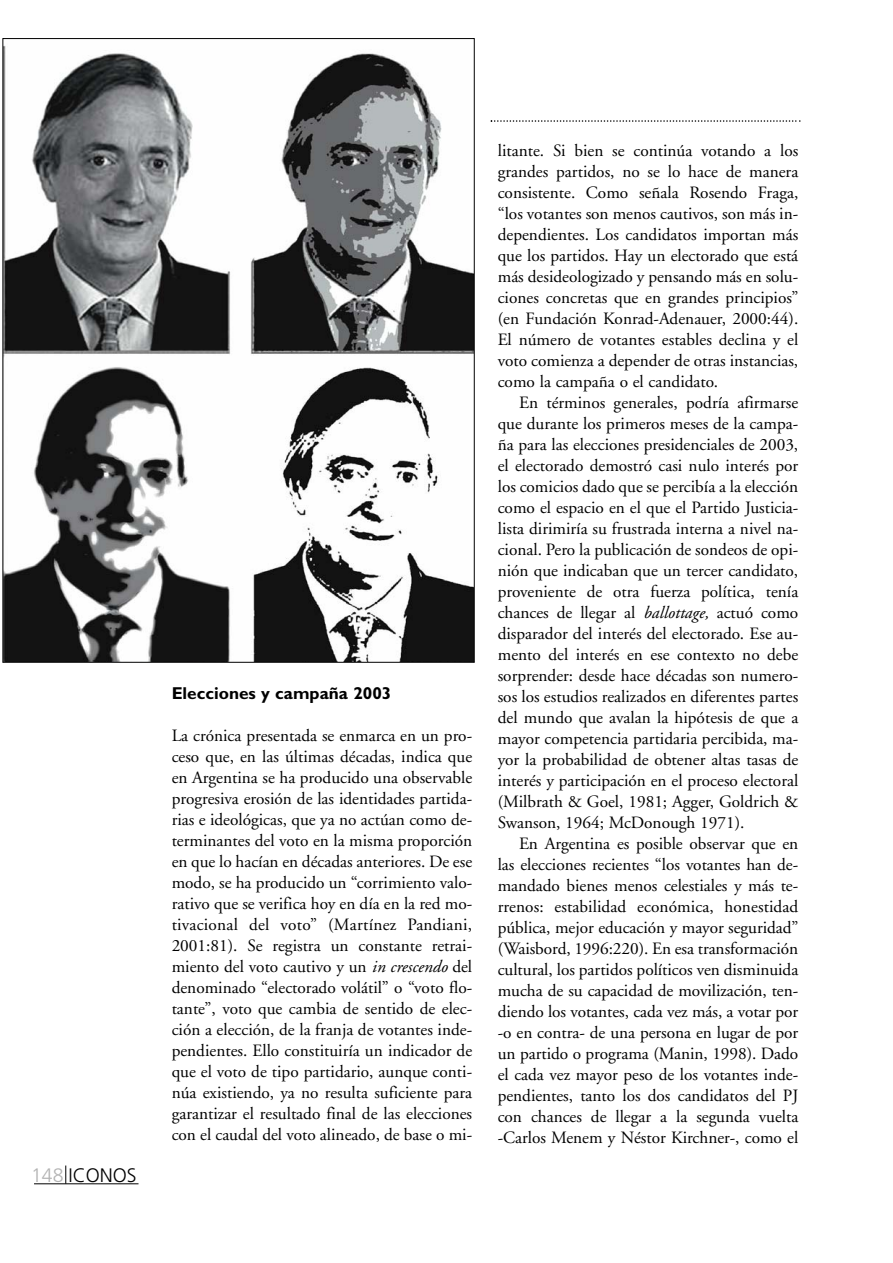
<style>
.page{position:relative;width:893px;height:1263px;background:#fff}
.page>*{position:absolute;margin:0;border:0;box-sizing:border-box;transform-origin:0 0}
.t1{font:300 19.5px "Frutiger";color:#000}
.t2{font:17.25px/21px "Adobe Garamond";color:#000;text-align:justify}
.t3{font:700 17.25px "Gill Sans";color:#000}
.s1{color:#b3b3b3}
.s2{font-style:italic}
</style>
<div class="page">
<hr style="left:34px;top:1184px;width:104px;height:1px;background:#000">
<svg style="left:65px;top:1166px;width:1px;height:18px"></svg>
<svg style="left:490px;top:120px;width:310px;height:2px"></svg>
<img style="left:4px;top:45px;width:468px;height:616px">
<p class="t1" style="left:31px;top:1167px;width:107px"><span class="s1">148</span> ICONOS</p>
<p class="t3" style="left:172px;top:687px;width:221px">Elecciones y campaña 2003</p>
<p class="t2" style="left:172px;top:726px;width:302px">La crónica presentada se enmarca en un pro&shy;ceso que, en las últimas décadas, indica que en Argentina se ha producido una observable progresiva erosión de las identidades partida&shy;rias e ideológicas, que ya no actúan como de&shy;terminantes del voto en la misma proporción en que lo hacían en décadas anteriores. De ese modo, se ha producido un “corrimiento valo&shy;rativo que se verifica hoy en día en la red mo&shy;tivacional del voto” (Martínez Pandiani, 2001:81). Se registra un constante retrai&shy;miento del voto cautivo y un <span class="s2">in crescendo</span> del denominado “electorado volátil” o “voto flo&shy;tante”, voto que cambia de sentido de elec&shy;ción a elección, de la franja de votantes inde&shy;pendientes. Ello constituiría un indicador de que el voto de tipo partidario, aunque conti&shy;núa existiendo, ya no resulta suficiente para garantizar el resultado final de las elecciones con el caudal del voto alineado, de base o mi-</p>
<p class="t2" style="left:497px;top:142px;width:302px">litante. Si bien se continúa votando a los grandes partidos, no se lo hace de manera consistente. Como señala Rosendo Fraga, “los votantes son menos cautivos, son más in&shy;dependientes. Los candidatos importan más que los partidos. Hay un electorado que está más desideologizado y pensando más en solu&shy;ciones concretas que en grandes principios” (en Fundación Konrad-Adenauer, 2000:44).<br>El número de votantes estables declina y el voto comienza a depender de otras instancias, como la campaña o el candidato.</p>
<p class="t2" style="left:497px;top:394px;width:302px;text-indent:21px">En términos generales, podría afirmarse que durante los primeros meses de la campa&shy;ña para las elecciones presidenciales de 2003, el electorado demostró casi nulo interés por los comicios dado que se percibía a la elección como el espacio en el que el Partido Justicia&shy;lista dirimiría su frustrada interna a nivel na&shy;cional. Pero la publicación de sondeos de opi&shy;nión que indicaban que un tercer candidato, proveniente de otra fuerza política, tenía chances de llegar al <span class="s2">ballottage,</span> actuó como disparador del interés del electorado. Ese au&shy;mento del interés en ese contexto no debe sorprender: desde hace décadas son numero&shy;sos los estudios realizados en diferentes partes del mundo que avalan la hipótesis de que a mayor competencia partidaria percibida, ma&shy;yor la probabilidad de obtener altas tasas de interés y participación en el proceso electoral (Milbrath &amp; Goel, 1981; Agger, Goldrich &amp; Swanson, 1964; McDonough 1971).</p>
<p class="t2" style="left:497px;top:835px;width:302px;text-indent:21px">En Argentina es posible observar que en las elecciones recientes “los votantes han de&shy;mandado bienes menos celestiales y más te&shy;rrenos: estabilidad económica, honestidad pública, mejor educación y mayor seguridad” (Waisbord, 1996:220). En esa transformación cultural, los partidos políticos ven disminuida mucha de su capacidad de movilización, ten&shy;diendo los votantes, cada vez más, a votar por -o en contra- de una persona en lugar de por un partido o programa (Manin, 1998). Dado el cada vez mayor peso de los votantes inde&shy;pendientes, tanto los dos candidatos del PJ con chances de llegar a la segunda vuelta -Carlos Menem y Néstor Kirchner-, como el</p>
</div>
